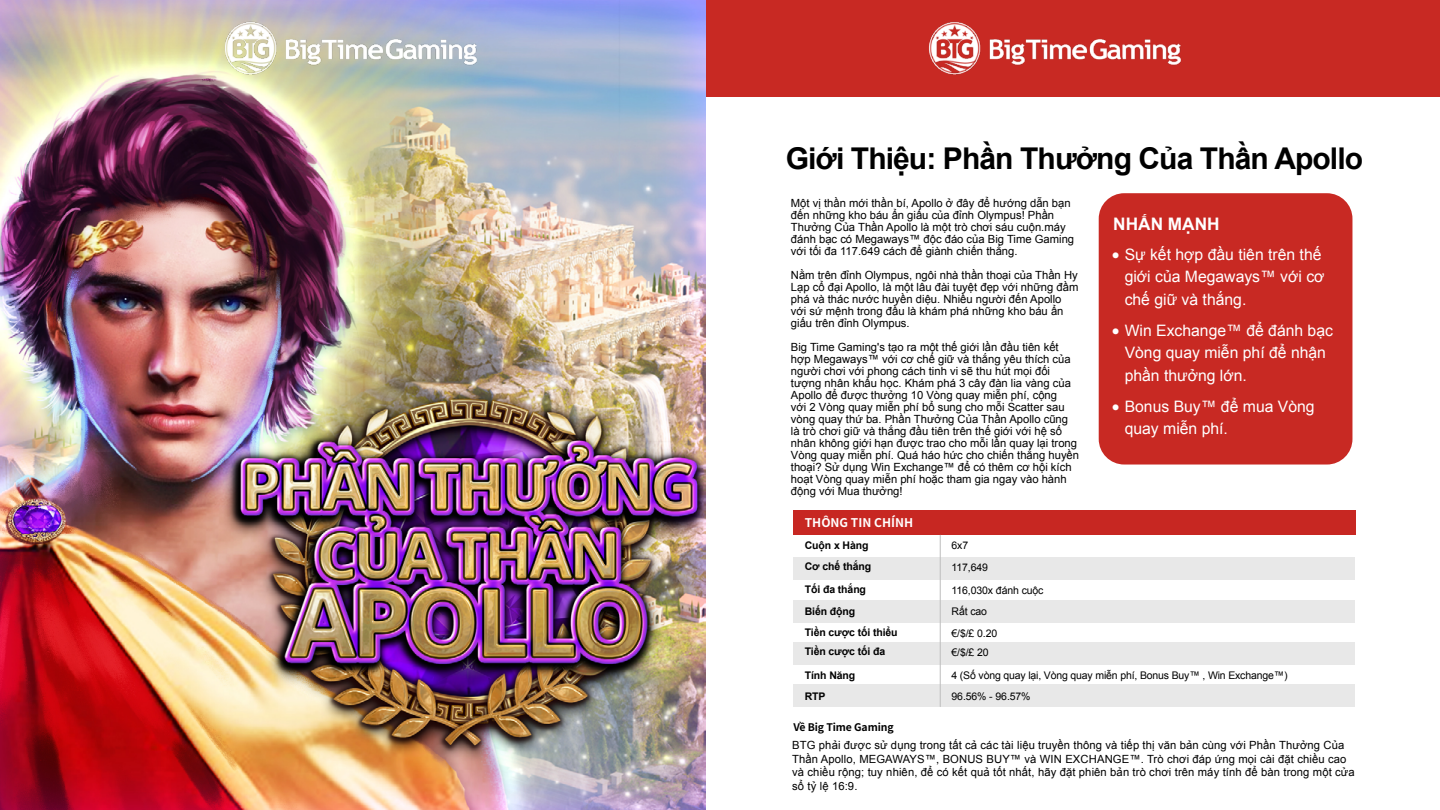
<style>
.page{position:relative;width:1440px;height:810px;background:#fff}
.page>*{position:absolute;margin:0;border:0;box-sizing:border-box;transform-origin:0 0}
.t1{font:700 30px "Arial";letter-spacing:-.03em;color:#000}
.t2{font:700 17.25px "Arial";color:#fff}
.t3{font:15.75px/22.5px "Arial";color:#fff}
.t4{font:700 12px "Noto Sans CJ Ktc";color:#fff}
.t5{font:11.25px/12px "Arial";color:#000}
.t6{font:10.5px "Arial";letter-spacing:-.015em;color:#000}
.t7{font:700 10.5px "Arial";letter-spacing:-.01em;color:#000}
.t8{font:700 10.5px "Noto Sans CJ Ktc";letter-spacing:-.01em;color:#000}
.s1{font-family:"Lato"}
</style>
<div class="page">
<img style="left:0;top:0;width:706px;height:810px">
<div style="left:706px;top:0;width:734px;height:96px;background:#c82923"></div>
<img style="left:929px;top:21px;width:252px;height:54px">
<img style="left:219px;top:15px;width:267px;height:66px">
<div style="left:793px;top:557px;width:562px;height:22px;background:#e8e8e8"></div>
<div style="left:793px;top:642px;width:562px;height:23px;background:#e8e8e8"></div>
<div style="left:793px;top:601px;width:562px;height:22px;background:#e8e8e8"></div>
<div style="left:793px;top:685px;width:562px;height:22px;background:#e8e8e8"></div>
<div style="left:793px;top:510px;width:563px;height:25px;background:#c72722"></div>
<hr style="left:940px;top:535px;width:1px;height:172px;background:#bdbebe">
<div style="left:1099px;top:193px;width:253px;height:272px;background:#c82923;border-radius:26px"></div>
<h1 class="t1" style="left:786px;top:139px;width:579px">Giới Thiệu: Phần Thưởng Của Thần Apollo</h1>
<p class="t5" style="left:791px;top:197px;width:285px">Một vị thần mới thần bí, Apollo ở đây để hướng dẫn bạn đến những kho báu ẩn giấu của đỉnh Olympus! Phần Thưởng Của Thần Apollo là một trò chơi sáu cuộn.máy đánh bạc có Megaways™ độc đáo của Big Time Gaming với tối đa 117.649 cách để giành chiến thắng.</p>
<p class="t5" style="left:791px;top:269px;width:289px">Nằm trên đỉnh Olympus, ngôi nhà thần thoại của Thần Hy Lạp cổ đại Apollo, là một lâu đài tuyệt đẹp với những đầm phá và thác nước huyền diệu. Nhiều người đến Apollo với sứ mệnh trong đầu là khám phá những kho báu ẩn giấu trên đỉnh Olympus.</p>
<p class="t5" style="left:791px;top:341px;width:290px">Big Time Gaming's tạo ra một thế giới lần đầu tiên kết hợp Megaways™ với cơ chế giữ và thắng yêu thích của người chơi với phong cách tinh vi sẽ thu hút mọi đối tượng nhân khẩu học. Khám phá 3 cây đàn lia vàng của Apollo để được thưởng 10 Vòng quay miễn phí, cộng<br>với 2 Vòng quay miễn phí bổ sung cho mỗi Scatter sau vòng quay thứ ba. Phần Thưởng Của Thần Apollo cũng là trò chơi giữ và thắng đầu tiên trên thế giới với hệ số nhân không giới hạn được trao cho mỗi lần quay lại trong Vòng quay miễn phí. Quá háo hức cho chiến thắng huyền thoại? Sử dụng Win Exchange™ để có thêm cơ hội kích hoạt Vòng quay miễn phí hoặc tham gia ngay vào hành động với Mua thưởng!</p>
<p class="t4" style="left:805px;top:516px;width:110px">THÔNG TIN CHÍNH</p>
<p class="t7" style="left:805px;top:539px;width:65px">Cuộn x Hàng</p>
<p class="t6" style="left:952px;top:539px;width:18px">6x7</p>
<p class="t7" style="left:805px;top:559px;width:68px">Cơ chế thắng</p>
<p class="t6" style="left:952px;top:560px;width:38px">117,649</p>
<p class="t7" style="left:805px;top:582px;width:63px">Tối đa thắng</p>
<p class="t6" style="left:952px;top:583px;width:93px">116,030x đánh cuộc</p>
<p class="t7" style="left:805px;top:604px;width:52px">Biến động</p>
<p class="t6" style="left:952px;top:605px;width:37px">Rất cao</p>
<h2 class="t2" style="left:1113px;top:213px;width:108px">NHẤN MẠNH</h2>
<h3 class="t3" style="left:1125px;top:243px;width:201px;text-indent:-13px"><span class="s1">•</span> Sự kết hợp đầu tiên trên thế giới của Megaways™ với cơ chế giữ và thắng.</h3>
<h3 class="t3" style="left:1125px;top:319px;width:210px;text-indent:-13px"><span class="s1">•</span> Win Exchange™ để đánh bạc<br>Vòng quay miễn phí để nhận phần thưởng lớn.</h3>
<h3 class="t3" style="left:1125px;top:395px;width:191px;text-indent:-13px"><span class="s1">•</span> Bonus Buy™ để mua Vòng quay miễn phí.</h3>
<p class="t7" style="left:805px;top:625px;width:94px">Tiền cược tối thiểu</p>
<p class="t6" style="left:952px;top:626px;width:47px">€/$/£ 0.20</p>
<p class="t7" style="left:805px;top:645px;width:82px">Tiền cược tối đa</p>
<p class="t6" style="left:952px;top:646px;width:39px">€/$/£ 20</p>
<p class="t7" style="left:805px;top:668px;width:52px">Tính Năng</p>
<p class="t6" style="left:952px;top:668px;width:338px">4 (Số vòng quay lại, Vòng quay miễn phí, Bonus Buy™ , Win Exchange™)</p>
<p class="t7" style="left:805px;top:689px;width:22px">RTP</p>
<p class="t8" style="left:793px;top:722px;width:102px">Về Big Time Gaming</p>
<p class="t6" style="left:952px;top:689px;width:81px">96.56% - 96.57%</p>
<p class="t5" style="left:792px;top:739px;width:564px;line-height:13.5px">BTG phải được sử dụng trong tất cả các tài liệu truyền thông và tiếp thị văn bản cùng với Phần Thưởng Của Thần Apollo, MEGAWAYS™, BONUS BUY™ và WIN EXCHANGE™. Trò chơi đáp ứng mọi cài đặt chiều cao và chiều rộng; tuy nhiên, để có kết quả tốt nhất, hãy đặt phiên bản trò chơi trên máy tính để bàn trong một cửa sổ tỷ lệ 16:9.</p>
</div>
